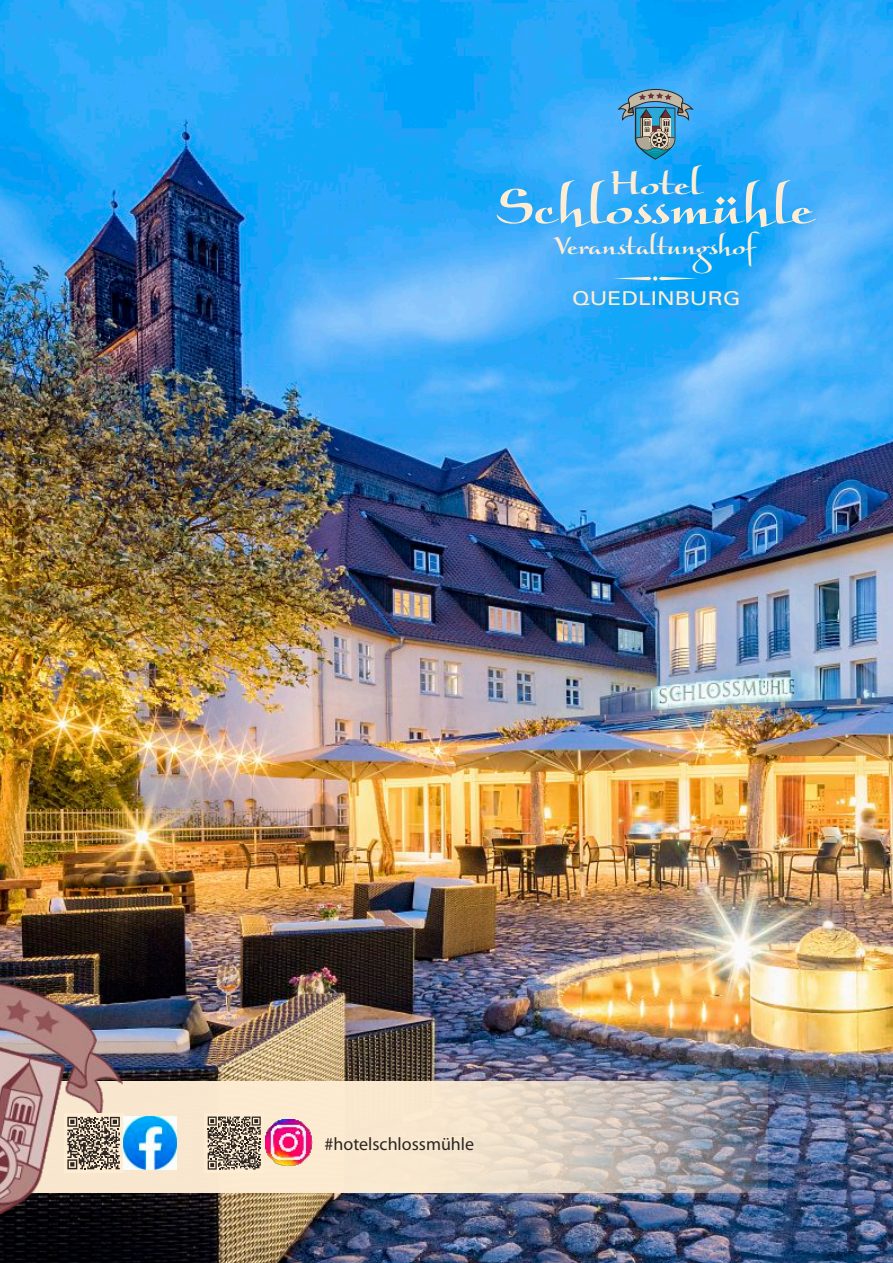
<style>
.page{position:relative;width:893px;height:1263px;background:#fff}
.page>*{position:absolute;margin:0;border:0;box-sizing:border-box;transform-origin:0 0}
.t1{font:50.85px "Braganza ITC Std";letter-spacing:-.04em;color:#feedd3;scale:1.06 1}
.t2{font:34.35px "Braganza ITC Std";letter-spacing:-.05em;color:#feedd3;scale:1.09 1}
.t3{font:25.5px "Braganza ITC Std";letter-spacing:-.04em;color:#feedd3}
.t4{font:500 19.05px "Univers CE";color:#feedd3;scale:1.19 1}
.t5{font:18px "Myriad Pro";color:#2b2420}
</style>
<div class="page">
<img style="left:0;top:0;width:893px;height:1263px">
<svg style="left:613px;top:276px;width:85px;height:5px"></svg>
<svg style="left:617px;top:89px;width:77px;height:71px;background:#5999bd"></svg>
<svg style="left:123px;top:1081px;width:645px;height:111px;background:#dacfc1"></svg>
<img style="left:0;top:982px;width:123px;height:248px">
<div style="left:64px;top:1113px;width:59px;height:60px;background:#feedd3"></div>
<svg style="left:67px;top:1117px;width:53px;height:52px"></svg>
<div style="left:204px;top:1113px;width:60px;height:60px;background:#feedd3"></div>
<svg style="left:208px;top:1116px;width:53px;height:53px"></svg>
<img style="left:123px;top:1116px;width:53px;height:53px">
<img style="left:265px;top:1119px;width:48px;height:48px">
<h2 class="t2" style="left:609px;top:162px;width:87px">Hotel</h2>
<h1 class="t1" style="left:497px;top:176px;width:301px">Schlossmühle</h1>
<h3 class="t3" style="left:553px;top:231px;width:204px">Veranstaltungshof</h3>
<p class="t4" style="left:572px;top:291px;width:143px">QUEDLINBURG</p>
<p class="t5" style="left:325px;top:1136px;width:151px">#hotelschlossmühle</p>
</div>
